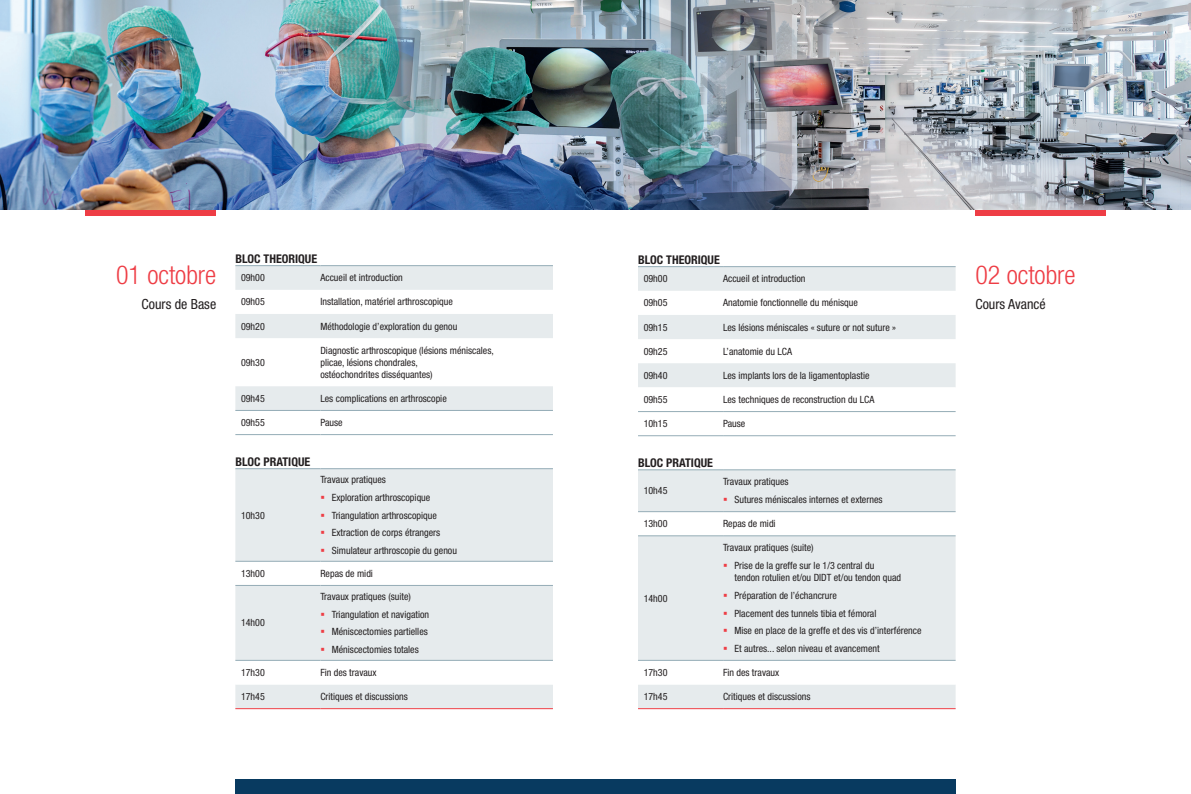
<style>
.page{position:relative;width:1191px;height:794px;background:#fff}
.page>*{position:absolute;margin:0;border:0;box-sizing:border-box;transform-origin:0 0}
.t1{font:300 condensed 26px "Helvetica Neue LT Pro";color:#ee3d45}
.t2{font:condensed 14px "Helvetica Neue LT Pro";color:#231f20}
.t3{font:700 condensed 12px "Helvetica Neue LT Pro";color:#231f20}
.t4{font:condensed 10px/17.7px "Helvetica Neue LT Pro";color:#231f20}
</style>
<div class="page">
<div style="left:975px;top:210px;width:131px;height:5px;background:#ee3d45"></div>
<div style="left:85px;top:210px;width:130px;height:5px;background:#ee3d45"></div>
<div style="left:235px;top:780px;width:382px;height:14px;background:#083a60"></div>
<div style="left:595px;top:780px;width:360px;height:14px;background:#083a60"></div>
<svg style="left:235px;top:266px;width:318px;height:442px;fill:#e6ebed"></svg>
<svg style="left:235px;top:562px;width:318px;height:122px;fill:#e6ebed"></svg>
<hr style="left:235px;top:468px;width:85px;height:1px;background:#94acb6">
<hr style="left:320px;top:468px;width:233px;height:1px;background:#94acb6">
<hr style="left:235px;top:660px;width:85px;height:1px;background:#94acb6">
<hr style="left:320px;top:660px;width:233px;height:1px;background:#94acb6">
<hr style="left:235px;top:585px;width:85px;height:1px;background:#94acb6">
<hr style="left:320px;top:585px;width:233px;height:1px;background:#94acb6">
<hr style="left:235px;top:265px;width:85px;height:1px;background:#94acb6">
<hr style="left:320px;top:265px;width:233px;height:1px;background:#94acb6">
<hr style="left:235px;top:410px;width:85px;height:1px;background:#94acb6">
<hr style="left:320px;top:410px;width:233px;height:1px;background:#94acb6">
<hr style="left:235px;top:561px;width:85px;height:1px;background:#94acb6">
<hr style="left:320px;top:561px;width:233px;height:1px;background:#94acb6">
<hr style="left:235px;top:434px;width:85px;height:1px;background:#94acb6">
<hr style="left:320px;top:434px;width:233px;height:1px;background:#94acb6">
<hr style="left:235px;top:708px;width:85px;height:1px;background:#ee3d45">
<hr style="left:320px;top:708px;width:233px;height:1px;background:#ee3d45">
<svg style="left:638px;top:267px;width:317px;height:441px;fill:#e6ebed"></svg>
<svg style="left:638px;top:387px;width:317px;height:297px;fill:#e6ebed"></svg>
<hr style="left:638px;top:469px;width:85px;height:1px;background:#94acb6">
<hr style="left:723px;top:469px;width:232px;height:1px;background:#94acb6">
<hr style="left:638px;top:660px;width:85px;height:1px;background:#94acb6">
<hr style="left:723px;top:660px;width:232px;height:1px;background:#94acb6">
<hr style="left:638px;top:535px;width:85px;height:1px;background:#94acb6">
<hr style="left:723px;top:535px;width:232px;height:1px;background:#94acb6">
<hr style="left:638px;top:266px;width:85px;height:1px;background:#94acb6">
<hr style="left:723px;top:266px;width:232px;height:1px;background:#94acb6">
<hr style="left:638px;top:511px;width:85px;height:1px;background:#94acb6">
<hr style="left:723px;top:511px;width:232px;height:1px;background:#94acb6">
<hr style="left:638px;top:708px;width:85px;height:1px;background:#ee3d45">
<hr style="left:723px;top:708px;width:232px;height:1px;background:#ee3d45">
<hr style="left:638px;top:411px;width:85px;height:1px;background:#94acb6">
<hr style="left:723px;top:411px;width:232px;height:1px;background:#94acb6">
<hr style="left:638px;top:435px;width:85px;height:1px;background:#94acb6">
<hr style="left:723px;top:435px;width:232px;height:1px;background:#94acb6">
<img style="left:0;top:0;width:1191px;height:210px">
<h1 class="t1" style="left:116px;top:260px;width:102px">01 octobre</h1>
<h2 class="t2" style="left:142px;top:296px;width:76px">Cours de Base</h2>
<p class="t3" style="left:235px;top:251px;width:83px">BLOC THEORIQUE</p>
<p class="t4" style="left:241px;top:269px;width:25px">09h00</p>
<p class="t4" style="left:320px;top:269px;width:84px">Accueil et introduction</p>
<p class="t4" style="left:241px;top:293px;width:25px">09h05</p>
<p class="t4" style="left:320px;top:293px;width:134px">Installation, matériel arthroscopique</p>
<p class="t4" style="left:241px;top:317px;width:25px">09h20</p>
<p class="t4" style="left:320px;top:317px;width:138px">Méthodologie d’exploration du genou</p>
<p class="t4" style="left:241px;top:353px;width:25px">09h30</p>
<p class="t4" style="left:320px;top:344px;width:175px;line-height:12px">Diagnostic arthroscopique (lésions méniscales, plicae, lésions chondrales,<br>ostéochondrites disséquantes)</p>
<p class="t4" style="left:241px;top:389px;width:25px">09h45</p>
<p class="t4" style="left:320px;top:389px;width:128px">Les complications en arthroscopie</p>
<p class="t4" style="left:241px;top:414px;width:25px">09h55</p>
<p class="t4" style="left:320px;top:414px;width:24px">Pause</p>
<p class="t3" style="left:235px;top:454px;width:76px">BLOC PRATIQUE</p>
<p class="t4" style="left:241px;top:506px;width:25px">10h30</p>
<p class="t4" style="left:332px;top:471px;width:127px;text-indent:-11px">Travaux pratiques<br>Exploration arthroscopique<br>Triangulation arthroscopique<br>Extraction de corps étrangers<br>Simulateur arthroscopie du genou</p>
<p class="t4" style="left:241px;top:564px;width:25px">13h00</p>
<p class="t4" style="left:320px;top:564px;width:54px">Repas de midi</p>
<p class="t4" style="left:241px;top:614px;width:25px">14h00</p>
<p class="t4" style="left:332px;top:587px;width:99px;text-indent:-11px">Travaux pratiques (suite)<br>Triangulation et navigation<br>Méniscectomies partielles<br>Méniscectomies totales</p>
<p class="t4" style="left:241px;top:663px;width:25px">17h30</p>
<p class="t4" style="left:320px;top:663px;width:58px">Fin des travaux</p>
<p class="t4" style="left:241px;top:687px;width:25px">17h45</p>
<p class="t4" style="left:320px;top:687px;width:89px">Critiques et discussions</p>
<p class="t3" style="left:638px;top:252px;width:83px">BLOC THEORIQUE</p>
<p class="t4" style="left:643px;top:270px;width:25px">09h00</p>
<p class="t4" style="left:723px;top:270px;width:84px">Accueil et introduction</p>
<p class="t4" style="left:643px;top:294px;width:25px">09h05</p>
<p class="t4" style="left:723px;top:294px;width:136px">Anatomie fonctionnelle du ménisque</p>
<p class="t4" style="left:643px;top:318px;width:25px">09h15</p>
<p class="t4" style="left:723px;top:318px;width:175px">Les lésions méniscales « suture or not suture »</p>
<p class="t4" style="left:643px;top:342px;width:25px">09h25</p>
<p class="t4" style="left:723px;top:342px;width:70px">L’anatomie du LCA</p>
<p class="t4" style="left:643px;top:366px;width:25px">09h40</p>
<p class="t4" style="left:723px;top:366px;width:148px">Les implants lors de la ligamentoplastie</p>
<p class="t4" style="left:643px;top:390px;width:25px">09h55</p>
<p class="t4" style="left:723px;top:390px;width:153px">Les techniques de reconstruction du LCA</p>
<p class="t4" style="left:643px;top:415px;width:25px">10h15</p>
<p class="t4" style="left:723px;top:415px;width:24px">Pause</p>
<p class="t3" style="left:638px;top:455px;width:76px">BLOC PRATIQUE</p>
<p class="t4" style="left:643px;top:482px;width:25px">10h45</p>
<p class="t4" style="left:734px;top:473px;width:150px;text-indent:-11px">Travaux pratiques<br>Sutures méniscales internes et externes</p>
<p class="t4" style="left:643px;top:515px;width:25px">13h00</p>
<p class="t4" style="left:723px;top:515px;width:54px">Repas de midi</p>
<p class="t4" style="left:643px;top:589px;width:25px">14h00</p>
<p class="t4" style="left:734px;top:539px;width:141px;text-indent:-11px">Travaux pratiques (suite)<br>Prise de la greffe sur le 1/3 central du</p>
<p class="t4" style="left:734px;top:568px;width:189px">tendon rotulien et/ou DIDT et/ou tendon quad Préparation de l’échancrure<br>Placement des tunnels tibia et fémoral<br>Mise en place de la greffe et des vis d’interférence Et autres... selon niveau et avancement</p>
<p class="t4" style="left:643px;top:663px;width:25px">17h30</p>
<p class="t4" style="left:723px;top:663px;width:58px">Fin des travaux</p>
<p class="t4" style="left:643px;top:687px;width:25px">17h45</p>
<p class="t4" style="left:723px;top:687px;width:89px">Critiques et discussions</p>
<h1 class="t1" style="left:975px;top:260px;width:102px">02 octobre</h1>
<h2 class="t2" style="left:975px;top:296px;width:72px">Cours Avancé</h2>
</div>
